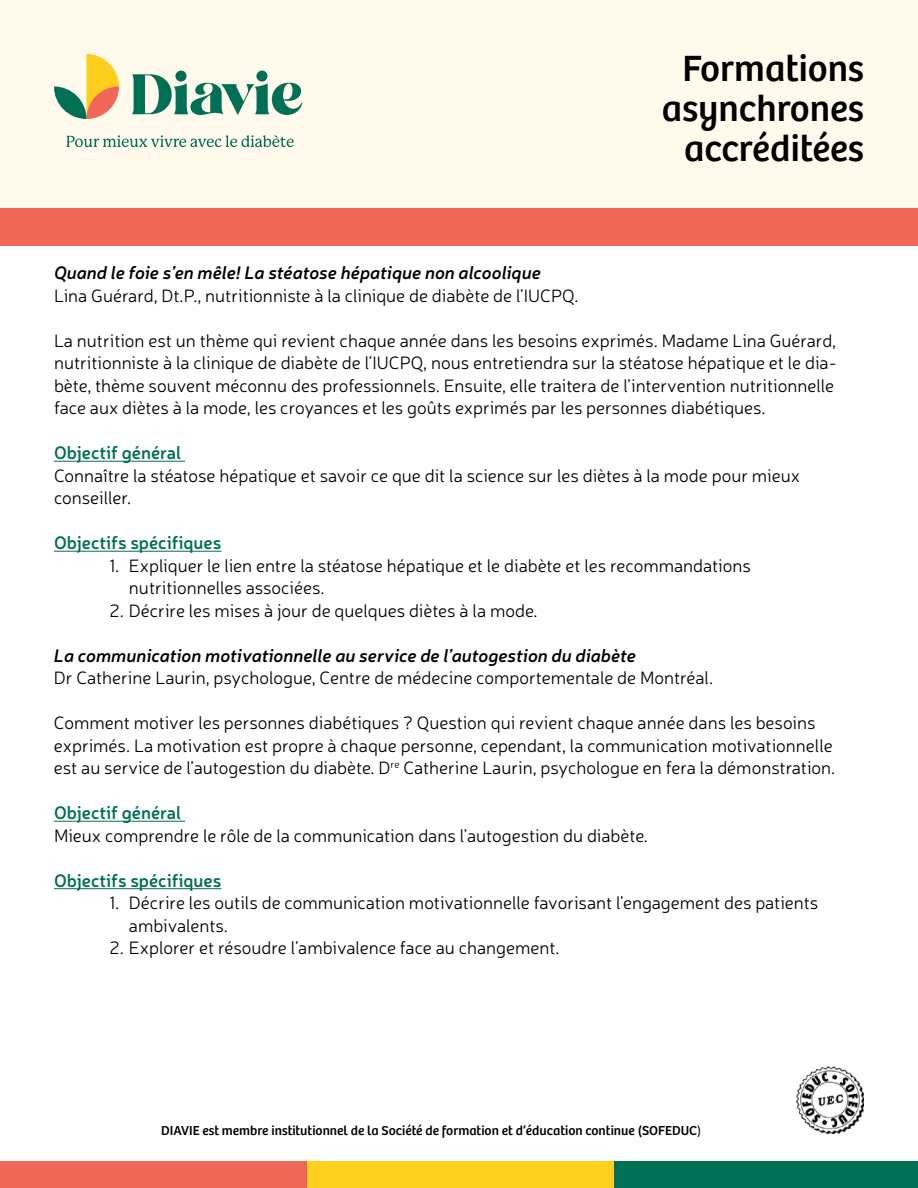
<style>
.page{position:relative;width:918px;height:1188px;background:#fff}
.page>*{position:absolute;margin:0;border:0;box-sizing:border-box;transform-origin:0 0}
.t1{font:37.8px/39.8px "Bree";color:#000;text-align:center}
.t2{font:300 18px/22.5px "Neris";color:#000}
.t3{font:italic 600 18px "Neris";color:#000}
.t4{font:600 18px "Neris";color:#006f54}
.t5{font:13.5px "Bree";color:#000}
.s1{font-weight:300}
</style>
<div class="page">
<div style="left:0;top:1161px;width:307px;height:27px;background:#ef6757"></div>
<div style="left:611px;top:1161px;width:307px;height:27px;background:#016f56"></div>
<div style="left:307px;top:1161px;width:307px;height:27px;background:#fecf1d"></div>
<img style="left:797px;top:1067px;width:67px;height:67px">
<div style="left:0;top:0;width:918px;height:216px;background:#fffaec"></div>
<div style="left:0;top:208px;width:918px;height:38px;background:#ef6757"></div>
<svg style="left:256px;top:71px;width:12px;height:11px"></svg>
<svg style="left:132px;top:74px;width:170px;height:42px"></svg>
<div style="left:175px;top:71px;width:12px;height:11px;background:#006f54;border-radius:50%"></div>
<svg style="left:54px;top:54px;width:65px;height:65px"></svg>
<svg style="left:66px;top:135px;width:228px;height:12px"></svg>
<hr style="left:54px;top:461px;width:131px;height:1px;background:#006f54">
<hr style="left:54px;top:551px;width:167px;height:1px;background:#006f54">
<hr style="left:54px;top:821px;width:131px;height:1px;background:#006f54">
<hr style="left:54px;top:888px;width:167px;height:1px;background:#006f54">
<h1 class="t1" style="left:662px;top:46px;width:204px">Formations asynchrones accréditées</h1>
<p class="t3" style="left:54px;top:260px;width:488px">Quand le foie s’en mêle! La stéatose hépatique non alcoolique</p>
<p class="t2" style="left:54px;top:284px;width:526px">Lina Guérard, Dt.P., nutritionniste à la clinique de diabète de l’IUCPQ.</p>
<p class="t2" style="left:54px;top:329px;width:784px">La nutrition est un thème qui revient chaque année dans les besoins exprimés. Madame Lina Guérard, nutritionniste à la clinique de diabète de l’IUCPQ, nous entretiendra sur la stéatose hépatique et le dia&shy;bète, thème souvent méconnu des professionnels. Ensuite, elle traitera de l’intervention nutritionnelle face aux diètes à la mode, les croyances et les goûts exprimés par les personnes diabétiques.</p>
<p class="t4" style="left:54px;top:440px;width:129px">Objectif général</p>
<p class="t2" style="left:54px;top:464px;width:748px">Connaître la stéatose hépatique et savoir ce que dit la science sur les diètes à la mode pour mieux conseiller.</p>
<p class="t4" style="left:54px;top:530px;width:169px">Objectifs spécifiques</p>
<p class="t2" style="left:129px;top:554px;width:623px;text-indent:-19px">1. Expliquer le lien entre la stéatose hépatique et le diabète et les recommandations nutritionnelles associées.</p>
<p class="t2" style="left:109px;top:599px;width:430px">2. Décrire les mises à jour de quelques diètes à la mode.</p>
<p class="t3" style="left:54px;top:643px;width:584px">La communication motivationnelle au service de l’autogestion du diabète</p>
<p class="t2" style="left:54px;top:666px;width:661px">Dr Catherine Laurin, psychologue, Centre de médecine comportementale de Montréal.</p>
<p class="t2" style="left:54px;top:711px;width:783px">Comment motiver les personnes diabétiques ? Question qui revient chaque année dans les besoins exprimés. La motivation est propre à chaque personne, cependant, la communication motivationnelle est au service de l’autogestion du diabète. D<sup>re</sup> Catherine Laurin, psychologue en fera la démonstration.</p>
<p class="t4" style="left:54px;top:800px;width:129px">Objectif général</p>
<p class="t2" style="left:54px;top:824px;width:596px">Mieux comprendre le rôle de la communication dans l’autogestion du diabète.</p>
<p class="t4" style="left:54px;top:868px;width:169px">Objectifs spécifiques</p>
<p class="t2" style="left:129px;top:891px;width:691px;text-indent:-19px">1. Décrire les outils de communication motivationnelle favorisant l’engagement des patients ambivalents.</p>
<p class="t2" style="left:109px;top:936px;width:452px">2. Explorer et résoudre l’ambivalence face au changement.</p>
<p class="t5" style="left:161px;top:1120px;width:542px">DIAVIE est membre institutionnel de la Société de formation et d’éducation continue (SOFEDUC<span class="s1">)</span></p>
</div>
